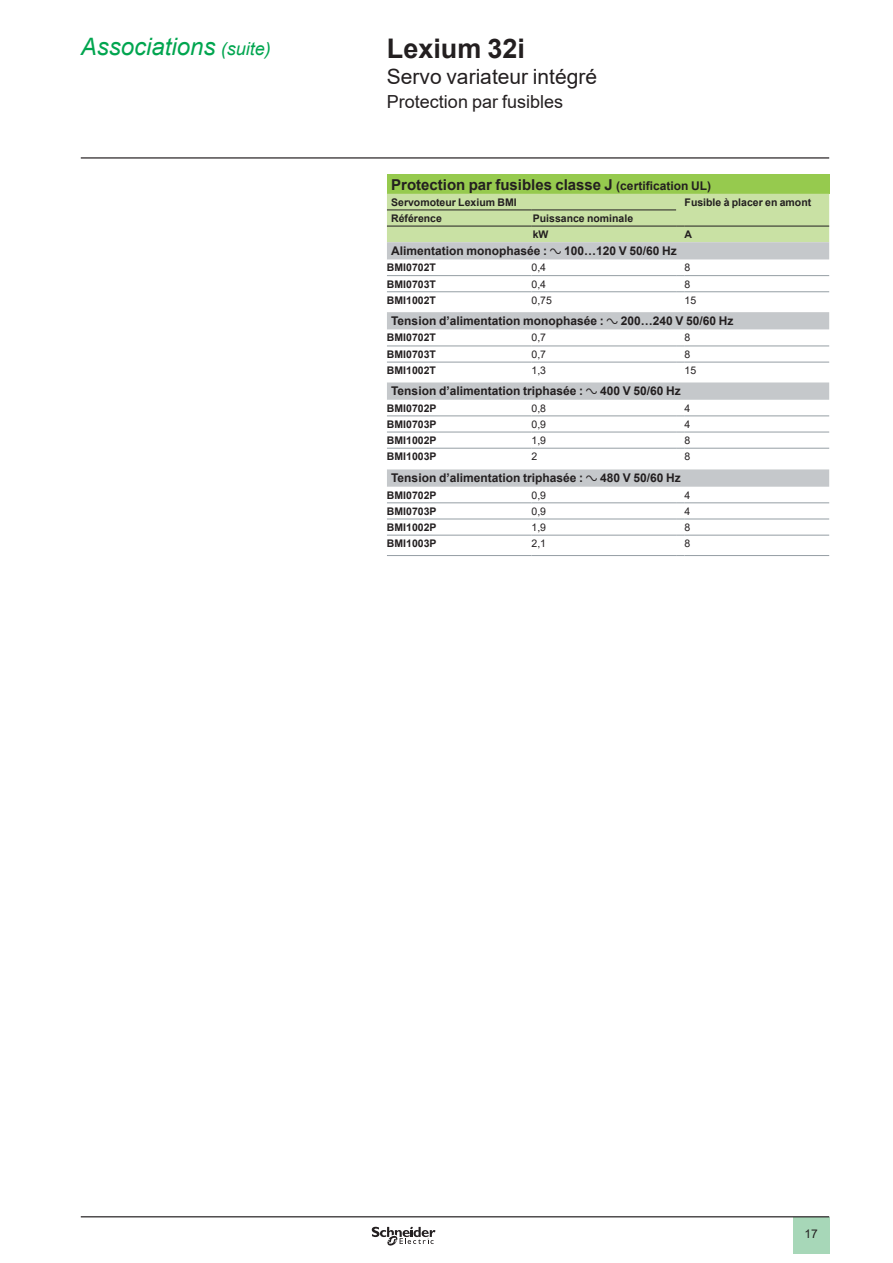
<style>
.page{position:relative;width:893px;height:1263px;background:#fff}
.page>*{position:absolute;margin:0;border:0;box-sizing:border-box;transform-origin:0 0}
._0_TitleLev1{font:700 27px "Arial";color:#231f20}
._0_Topic{font:italic 24px "Arial";color:#00a54f}
._0_TitleLev3{font:21px "Arial";color:#231f20}
._0_TitleLev3-2{font:18px "Arial";color:#231f20}
.t1{font:700 15px "Arial";color:#231f20}
._1_Section_4__8{font:700 12px "Arial";color:#231f20}
.t2{font:12px "Arial";color:#231f20}
._1_Section_5__7{font:700 10.5px "Arial";color:#231f20}
._1_Text__7{font:10.5px "Arial";color:#231f20}
.s1{font-size:18px}
.s2{font-size:12px}
.s3{font-family:"Graph Schneider";font-weight:400}
</style>
<div class="page">
<hr style="left:81px;top:157px;width:748px;height:2px;background:#231f20">
<div style="left:793px;top:1217px;width:36px;height:37px;background:#a7d7b8"></div>
<hr style="left:81px;top:1216px;width:748px;height:1px;background:#231f20">
<svg style="left:372px;top:1226px;width:63px;height:20px"></svg>
<div style="left:387px;top:174px;width:442px;height:20px;background:#96ca4e"></div>
<svg style="left:387px;top:242px;width:442px;height:245px"></svg>
<div style="left:387px;top:194px;width:442px;height:48px;background:#c9e1a4"></div>
<hr style="left:685px;top:226px;width:144px;height:1px;background:#231f20">
<hr style="left:387px;top:275px;width:144px;height:1px;background:#959ea4">
<hr style="left:531px;top:275px;width:145px;height:1px;background:#959ea4">
<hr style="left:685px;top:275px;width:144px;height:1px;background:#959ea4">
<hr style="left:387px;top:291px;width:144px;height:1px;background:#959ea4">
<hr style="left:531px;top:291px;width:145px;height:1px;background:#959ea4">
<hr style="left:685px;top:291px;width:144px;height:1px;background:#959ea4">
<hr style="left:387px;top:346px;width:144px;height:1px;background:#959ea4">
<hr style="left:531px;top:346px;width:145px;height:1px;background:#959ea4">
<hr style="left:685px;top:346px;width:144px;height:1px;background:#959ea4">
<hr style="left:387px;top:362px;width:144px;height:1px;background:#959ea4">
<hr style="left:531px;top:362px;width:145px;height:1px;background:#959ea4">
<hr style="left:685px;top:362px;width:144px;height:1px;background:#959ea4">
<hr style="left:387px;top:415px;width:144px;height:1px;background:#959ea4">
<hr style="left:531px;top:415px;width:145px;height:1px;background:#959ea4">
<hr style="left:685px;top:415px;width:144px;height:1px;background:#959ea4">
<hr style="left:387px;top:432px;width:144px;height:1px;background:#959ea4">
<hr style="left:531px;top:432px;width:145px;height:1px;background:#959ea4">
<hr style="left:685px;top:432px;width:144px;height:1px;background:#959ea4">
<hr style="left:387px;top:448px;width:144px;height:1px;background:#959ea4">
<hr style="left:531px;top:448px;width:145px;height:1px;background:#959ea4">
<hr style="left:685px;top:448px;width:144px;height:1px;background:#959ea4">
<hr style="left:387px;top:502px;width:144px;height:1px;background:#959ea4">
<hr style="left:531px;top:502px;width:145px;height:1px;background:#959ea4">
<hr style="left:685px;top:502px;width:144px;height:1px;background:#959ea4">
<hr style="left:387px;top:519px;width:144px;height:1px;background:#959ea4">
<hr style="left:531px;top:519px;width:145px;height:1px;background:#959ea4">
<hr style="left:685px;top:519px;width:144px;height:1px;background:#959ea4">
<hr style="left:387px;top:535px;width:144px;height:1px;background:#959ea4">
<hr style="left:531px;top:535px;width:145px;height:1px;background:#959ea4">
<hr style="left:685px;top:535px;width:144px;height:1px;background:#959ea4">
<hr style="left:387px;top:555px;width:144px;height:1px;background:#959ea4">
<hr style="left:531px;top:555px;width:145px;height:1px;background:#959ea4">
<hr style="left:685px;top:555px;width:144px;height:1px;background:#959ea4">
<p class="_0_Topic" style="left:81px;top:31px;width:192px">Associations <span class="s1">(suite)</span></p>
<p class="_0_TitleLev1" style="left:387px;top:29px;width:140px">Lexium 32i</p>
<p class="_0_TitleLev3" style="left:387px;top:63px;width:212px">Servo variateur intégré</p>
<p class="_0_TitleLev3-2" style="left:387px;top:89px;width:178px">Protection par fusibles</p>
<p class="t1" style="left:391px;top:174px;width:321px">Protection par fusibles classe J <span class="s2">(certification UL)</span></p>
<p class="_1_Section_5__7" style="left:391px;top:195px;width:127px">Servomoteur Lexium BMI</p>
<p class="_1_Section_5__7" style="left:685px;top:195px;width:128px">Fusible à placer en amont</p>
<p class="_1_Section_5__7" style="left:391px;top:211px;width:52px">Référence</p>
<p class="_1_Section_5__7" style="left:533px;top:211px;width:102px">Puissance nominale</p>
<p class="_1_Section_5__7" style="left:533px;top:227px;width:17px">kW</p>
<p class="_1_Section_5__7" style="left:685px;top:227px;width:9px">A</p>
<p class="_1_Section_4__8" style="left:391px;top:243px;width:287px">Alimentation monophasée : <span class="s3">a</span> 100…120 V 50/60 Hz</p>
<p class="_1_Section_5__7" style="left:387px;top:260px;width:51px">BMI0702T</p>
<p class="_1_Text__7" style="left:531px;top:260px;width:16px">0,4</p>
<p class="_1_Text__7" style="left:685px;top:260px;width:7px">8</p>
<p class="_1_Section_5__7" style="left:387px;top:276px;width:51px">BMI0703T</p>
<p class="_1_Text__7" style="left:531px;top:277px;width:16px">0,4</p>
<p class="_1_Text__7" style="left:685px;top:277px;width:7px">8</p>
<p class="_1_Section_5__7" style="left:387px;top:293px;width:51px">BMI1002T</p>
<p class="_1_Text__7" style="left:531px;top:293px;width:22px">0,75</p>
<p class="_1_Text__7" style="left:685px;top:293px;width:13px">15</p>
<p class="_1_Section_4__8" style="left:391px;top:312px;width:344px">Tension d’alimentation monophasée : <span class="s3">a</span> 200…240 V 50/60 Hz</p>
<p class="_1_Section_5__7" style="left:387px;top:330px;width:51px">BMI0702T</p>
<p class="_1_Text__7" style="left:531px;top:330px;width:16px">0,7</p>
<p class="_1_Text__7" style="left:685px;top:330px;width:7px">8</p>
<p class="_1_Section_5__7" style="left:387px;top:347px;width:51px">BMI0703T</p>
<p class="_1_Text__7" style="left:531px;top:347px;width:16px">0,7</p>
<p class="_1_Text__7" style="left:685px;top:347px;width:7px">8</p>
<p class="_1_Section_5__7" style="left:387px;top:363px;width:51px">BMI1002T</p>
<p class="_1_Text__7" style="left:531px;top:363px;width:16px">1,3</p>
<p class="_1_Text__7" style="left:685px;top:363px;width:13px">15</p>
<p class="_1_Section_4__8" style="left:391px;top:383px;width:291px">Tension d’alimentation triphasée : <span class="s3">a</span> 400 V 50/60 Hz</p>
<p class="_1_Section_5__7" style="left:387px;top:401px;width:51px">BMI0702P</p>
<p class="_1_Text__7" style="left:531px;top:401px;width:16px">0,8</p>
<p class="_1_Text__7" style="left:685px;top:401px;width:7px">4</p>
<p class="_1_Section_5__7" style="left:387px;top:417px;width:51px">BMI0703P</p>
<p class="_1_Text__7" style="left:531px;top:417px;width:16px">0,9</p>
<p class="_1_Text__7" style="left:685px;top:417px;width:7px">4</p>
<p class="_1_Section_5__7" style="left:387px;top:433px;width:51px">BMI1002P</p>
<p class="_1_Text__7" style="left:531px;top:433px;width:16px">1,9</p>
<p class="_1_Text__7" style="left:685px;top:433px;width:7px">8</p>
<p class="_1_Section_5__7" style="left:387px;top:449px;width:51px">BMI1003P</p>
<p class="_1_Text__7" style="left:531px;top:449px;width:7px">2</p>
<p class="_1_Text__7" style="left:685px;top:449px;width:7px">8</p>
<p class="_1_Section_4__8" style="left:391px;top:470px;width:291px">Tension d’alimentation triphasée : <span class="s3">a</span> 480 V 50/60 Hz</p>
<p class="_1_Section_5__7" style="left:387px;top:487px;width:51px">BMI0702P</p>
<p class="_1_Text__7" style="left:531px;top:488px;width:16px">0,9</p>
<p class="_1_Text__7" style="left:685px;top:488px;width:7px">4</p>
<p class="_1_Section_5__7" style="left:387px;top:504px;width:51px">BMI0703P</p>
<p class="_1_Text__7" style="left:531px;top:504px;width:16px">0,9</p>
<p class="_1_Text__7" style="left:685px;top:504px;width:7px">4</p>
<p class="_1_Section_5__7" style="left:387px;top:520px;width:51px">BMI1002P</p>
<p class="_1_Text__7" style="left:531px;top:520px;width:16px">1,9</p>
<p class="_1_Text__7" style="left:685px;top:520px;width:7px">8</p>
<p class="_1_Section_5__7" style="left:387px;top:536px;width:51px">BMI1003P</p>
<p class="_1_Text__7" style="left:531px;top:536px;width:16px">2,1</p>
<p class="_1_Text__7" style="left:685px;top:536px;width:7px">8</p>
<p class="t2" style="left:804px;top:1225px;width:15px">17</p>
</div>
